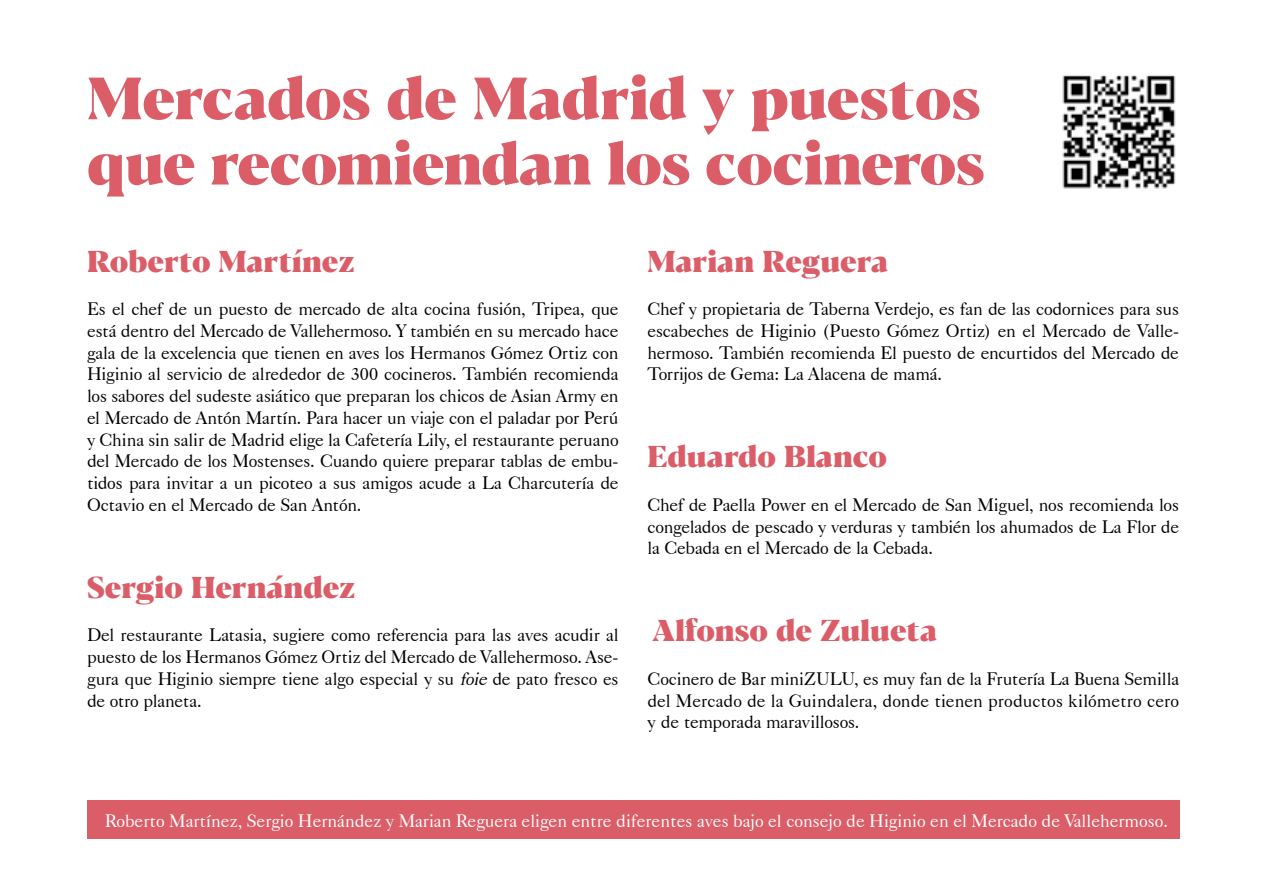
<style>
.page{position:relative;width:1263px;height:893px;background:#fff}
.page>*{position:absolute;margin:0;border:0;box-sizing:border-box;transform-origin:0 0}
.t1{font:800 59.25px/65.2px "Blacker Display";letter-spacing:-.015em;color:#da5d68}
.t2{font:800 30px "Blacker Display";letter-spacing:-.005em;color:#da5d68}
.t3{font:18px/21.8px "Caslon 540 BT";letter-spacing:-.01em;color:#000;text-align:justify}
.t4{font:18px "Caslon 540 BT";color:#fff}
.s1{font-style:italic}
</style>
<div class="page">
<img style="left:1062px;top:75px;width:114px;height:114px">
<div style="left:87px;top:801px;width:1093px;height:38px;background:#da5d68"></div>
<h1 class="t1" style="left:87px;top:72px;width:899px">Mercados de Madrid y puestos que recomiendan los cocineros</h1>
<h2 class="t2" style="left:87px;top:249px;width:269px">Roberto Martínez</h2>
<p class="t3" style="left:87px;top:299px;width:533px">Es el chef de un puesto de mercado de alta cocina fusión, Tripea, que está dentro del Mercado de Vallehermoso. Y también en su mercado hace gala de la excelencia que tienen en aves los Hermanos Gómez Ortiz con Higinio al servicio de alrededor de 300 cocineros. También recomienda los sabores del sudeste asiático que preparan los chicos de Asian Army en el Mercado de Antón Martín. Para hacer un viaje con el paladar por Perú y China sin salir de Madrid elige la Cafetería Lily, el restaurante peruano del Mercado de los Mostenses. Cuando quiere preparar tablas de embu&shy;tidos para invitar a un picoteo a sus amigos acude a La Charcutería de Octavio en el Mercado de San Antón.</p>
<h2 class="t2" style="left:87px;top:575px;width:270px">Sergio Hernández</h2>
<p class="t3" style="left:87px;top:626px;width:533px">Del restaurante Latasia, sugiere como referencia para las aves acudir al puesto de los Hermanos Gómez Ortiz del Mercado de Vallehermoso. Ase&shy;gura que Higinio siempre tiene algo especial y su <span class="s1">foie</span> de pato fresco es de otro planeta.</p>
<h2 class="t2" style="left:647px;top:249px;width:242px">Marian Reguera</h2>
<p class="t3" style="left:647px;top:299px;width:533px">Chef y propietaria de Taberna Verdejo, es fan de las codornices para sus escabeches de Higinio (Puesto Gómez Ortiz) en el Mercado de Valle&shy;hermoso. También recomienda El puesto de encurtidos del Mercado de Torrijos de Gema: La Alacena de mamá.</p>
<h2 class="t2" style="left:647px;top:444px;width:241px">Eduardo Blanco</h2>
<p class="t3" style="left:647px;top:495px;width:533px">Chef de Paella Power en el Mercado de San Miguel, nos recomienda los congelados de pescado y verduras y también los ahumados de La Flor de la Cebada en el Mercado de la Cebada.</p>
<h2 class="t2" style="left:652px;top:618px;width:287px">Alfonso de Zulueta</h2>
<p class="t3" style="left:647px;top:669px;width:533px">Cocinero de Bar miniZULU, es muy fan de la Frutería La Buena Semilla del Mercado de la Guindalera, donde tienen productos kilómetro cero y de temporada maravillosos.</p>
<p class="t4" style="left:105px;top:813px;width:1064px">Roberto Martínez, Sergio Hernández y Marian Reguera eligen entre diferentes aves bajo el consejo de Higinio en el Mercado de Vallehermoso.</p>
</div>
